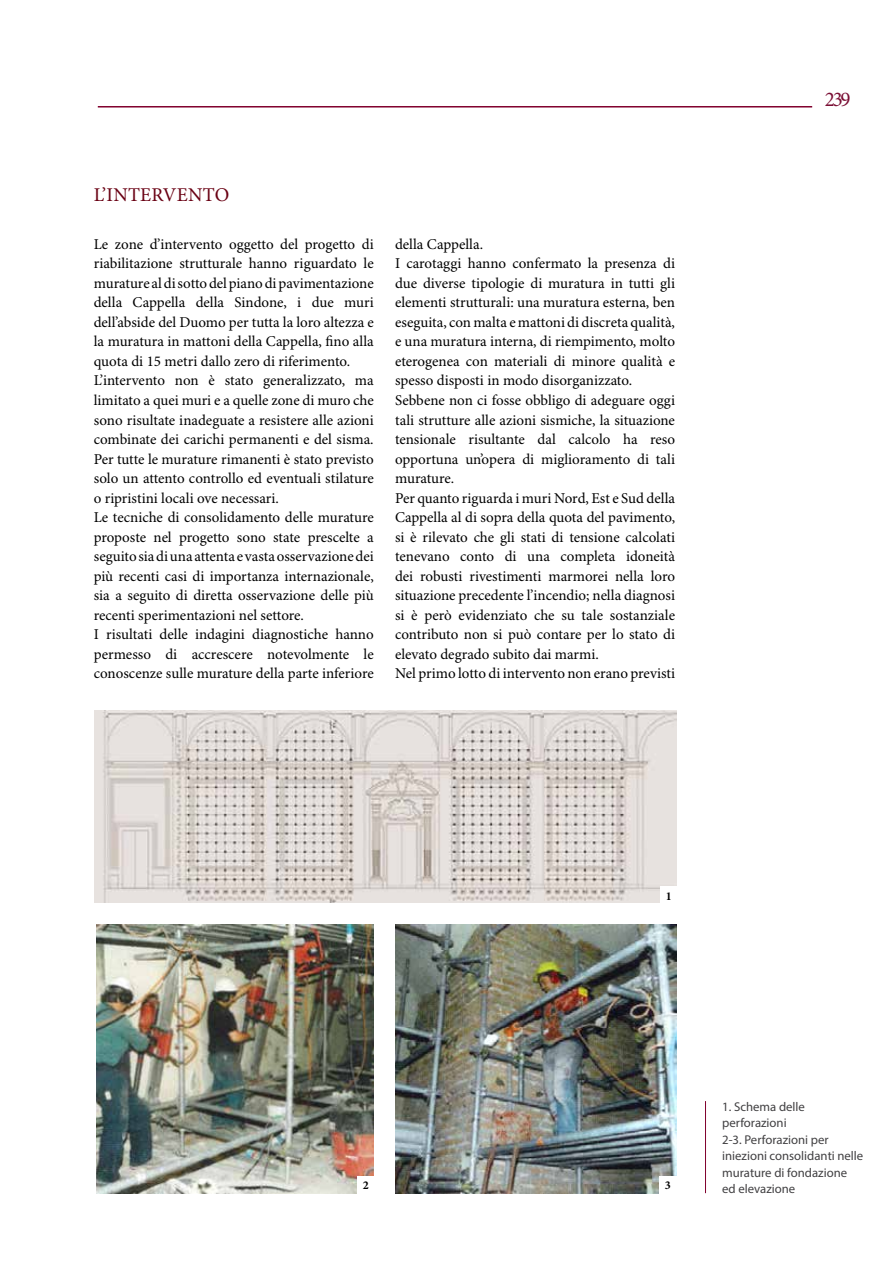
<style>
.page{position:relative;width:893px;height:1263px;background:#fff}
.page>*{position:absolute;margin:0;border:0;box-sizing:border-box;transform-origin:0 0}
.t1{font:21px "Minion Pro";color:#7a0e34}
.t2{font:19.5px "Minion Pro";letter-spacing:.01em;color:#690013}
.t3{font:15px/19.5px "Minion Pro";color:#000}
.t4{font:12.75px/16.5px "Myriad Pro";color:#414042}
.t5{font:700 12px "Minion Pro";color:#000}
</style>
<div class="page">
<hr style="left:98px;top:106px;width:714px;height:2px;background:#81002d">
<hr style="left:705px;top:1101px;width:1px;height:92px;background:#81002d">
<img style="left:95px;top:711px;width:581px;height:191px">
<img style="left:97px;top:924px;width:276px;height:269px">
<img style="left:396px;top:924px;width:280px;height:269px">
<div style="left:659px;top:1176px;width:17px;height:17px;background:#fff"></div>
<div style="left:357px;top:1176px;width:17px;height:17px;background:#fff"></div>
<div style="left:660px;top:887px;width:17px;height:17px;background:#fff"></div>
<h2 class="t2" style="left:94px;top:183px;width:137px">L’INTERVENTO</h2>
<p class="t3" style="left:94px;top:235px;width:282px">Le zone d’intervento oggetto del progetto di riabilitazione strutturale hanno riguardato le murature al di sotto del piano di pavimentazione della Cappella della Sindone, i due muri dell’abside del Duomo per tutta la loro altezza e la muratura in mattoni della Cappella, fino alla quota di 15 metri dallo zero di riferimento.<br>L’intervento non è stato generalizzato, ma limitato a quei muri e a quelle zone di muro che sono risultate inadeguate a resistere alle azioni combinate dei carichi permanenti e del sisma.<br>Per tutte le murature rimanenti è stato previsto solo un attento controllo ed eventuali stilature o ripristini locali ove necessari.<br>Le tecniche di consolidamento delle murature proposte nel progetto sono state prescelte a seguito sia di una attenta e vasta osservazione dei più recenti casi di importanza internazionale, sia a seguito di diretta osservazione delle più recenti sperimentazioni nel settore.<br>I risultati delle indagini diagnostiche hanno permesso di accrescere notevolmente le conoscenze sulle murature della parte inferiore</p>
<p class="t3" style="left:395px;top:235px;width:282px">della Cappella.<br>I carotaggi hanno confermato la presenza di due diverse tipologie di muratura in tutti gli elementi strutturali: una muratura esterna, ben eseguita, con malta e mattoni di discreta qualità, e una muratura interna, di riempimento, molto eterogenea con materiali di minore qualità e spesso disposti in modo disorganizzato.<br>Sebbene non ci fosse obbligo di adeguare oggi tali strutture alle azioni sismiche, la situazione tensionale risultante dal calcolo ha reso opportuna un’opera di miglioramento di tali murature.<br>Per quanto riguarda i muri Nord, Est e Sud della Cappella al di sopra della quota del pavimento, si è rilevato che gli stati di tensione calcolati tenevano conto di una completa idoneità dei robusti rivestimenti marmorei nella loro situazione precedente l’incendio; nella diagnosi si è però evidenziato che su tale sostanziale contributo non si può contare per lo stato di elevato degrado subito dai marmi.<br>Nel primo lotto di intervento non erano previsti</p>
<h1 class="t1" style="left:825px;top:87px;width:27px">239</h1>
<p class="t5" style="left:666px;top:887px;width:7px">1</p>
<p class="t5" style="left:363px;top:1177px;width:7px">2</p>
<p class="t5" style="left:665px;top:1177px;width:7px">3</p>
<p class="t4" style="left:722px;top:1098px;width:143px">1. Schema delle perforazioni<br>2-3. Perforazioni per iniezioni consolidanti nelle murature di fondazione ed elevazione</p>
</div>
